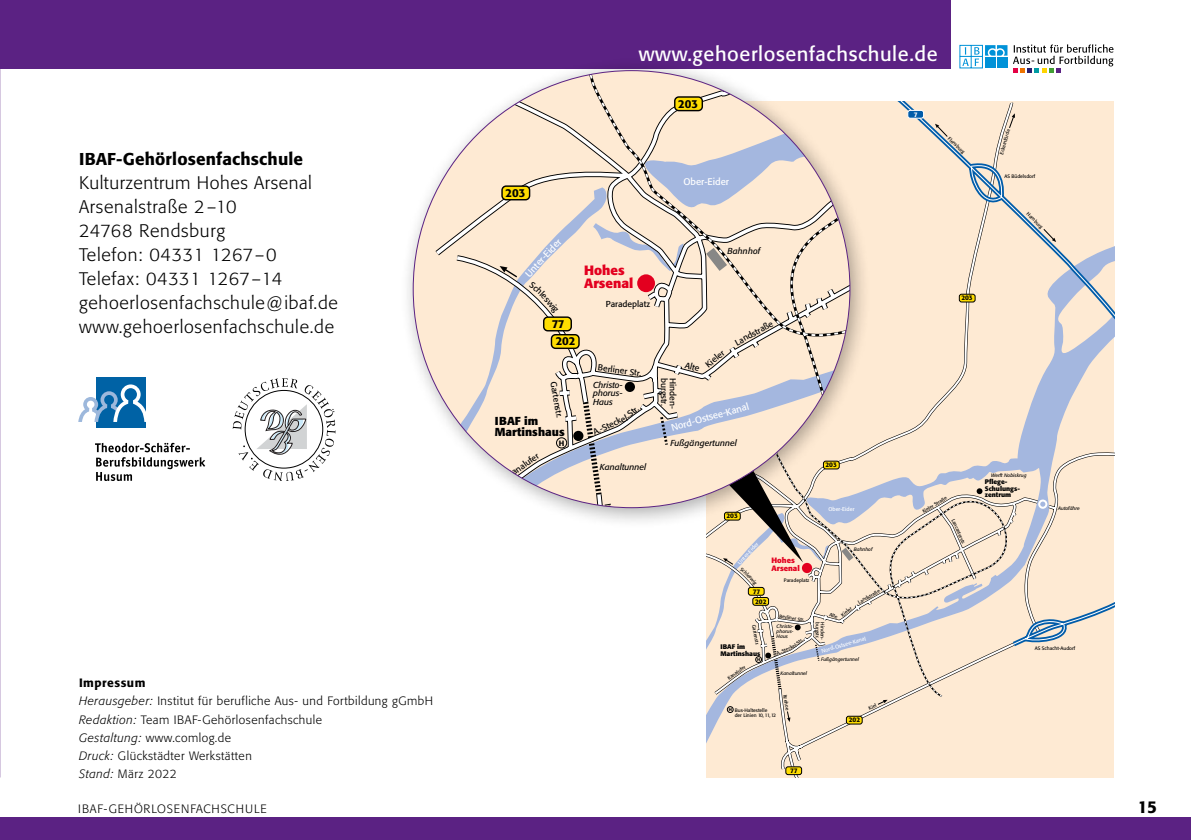
<style>
.page{position:relative;width:1191px;height:840px;background:#fff}
.page>*{position:absolute;margin:0;border:0;box-sizing:border-box;transform-origin:0 0}
.t1{font:20px "Formata";letter-spacing:.03em;color:#fff}
.t2{font:300 18px/24px "Formata";letter-spacing:.04em;color:#000}
.t3{font:500 17px "Formata";letter-spacing:.01em;color:#000}
.t4{font:700 13.4px/13.4px "Formata";color:#e3001f}
.t5{font:300 12px/18px "Formata";letter-spacing:.04em;color:#000}
.t6{font:300 12px "Formata";letter-spacing:.07em;color:#000}
.t7{font:700 11.4px/11.4px "Formata";color:#000}
.t8{font:500 11.4px/17.6px "Formata";letter-spacing:-.02em;color:#000}
.t9{font:9.6px "Formata";color:#fff}
.t10{font:8.6px "Formata";color:#000}
.t11{font:italic 8.6px/8.6px "Formata";color:#000;text-align:justify}
.t12{font:700 7.6px/7.6px "Formata";color:#e3001f}
.t13{font:500 7.6px "Formata";color:#000}
.t14{font:700 6.6px/6.6px "Formata";color:#000}
.t15{font:500 6.6px/10px "Formata";letter-spacing:-.02em;color:#000}
.t16{font:500 6.6px "Formata";color:#fff}
.t17{font:5.4px "Formata";color:#fff}
.t18{font:5px/5px "Formata";color:#000}
.t19{font:italic 5px/5px "Formata";color:#000;text-align:justify}
.t20{font:500 4.4px "Formata";color:#000}
.s1{font-weight:500}
.s2{font-style:italic}
</style>
<div class="page">
<div style="left:0;top:816px;width:1191px;height:23px;background:#5b2283"></div>
<div style="left:0;top:0;width:950px;height:68px;background:#5b2283"></div>
<svg style="left:959px;top:45px;width:48px;height:23px"></svg>
<svg style="left:1013px;top:44px;width:100px;height:28px"></svg>
<svg style="left:95px;top:442px;width:110px;height:38px"></svg>
<div style="left:96px;top:377px;width:50px;height:50px;background:#0062a5"></div>
<svg style="left:78px;top:384px;width:68px;height:37px"></svg>
<svg style="left:233px;top:378px;width:102px;height:102px"></svg>
<div style="left:706px;top:101px;width:408px;height:676px;background:#feead3"></div>
<svg style="left:896px;top:101px;width:218px;height:585px;background:#f0e2d2"></svg>
<svg style="left:727px;top:289px;width:304px;height:408px;background:#f1e1d0"></svg>
<svg style="left:976px;top:488px;width:6px;height:6px"></svg>
<svg style="left:786px;top:710px;width:4px;height:11px"></svg>
<svg style="left:727px;top:706px;width:6px;height:6px"></svg>
<div style="left:786px;top:766px;width:15px;height:8px;background:#fd0;border-radius:2px"></div>
<div style="left:785px;top:766px;width:17px;height:8px;border:1px solid #000;border-radius:2px"></div>
<div style="left:846px;top:715px;width:16px;height:8px;background:#fd0;border-radius:2px"></div>
<div style="left:846px;top:715px;width:16px;height:9px;border:1px solid #000;border-radius:2px"></div>
<div style="left:959px;top:294px;width:16px;height:8px;background:#fd0;border-radius:2px"></div>
<div style="left:959px;top:293px;width:16px;height:9px;border:1px solid #000;border-radius:2px"></div>
<svg style="left:1008px;top:113px;width:7px;height:16px"></svg>
<svg style="left:935px;top:124px;width:13px;height:13px"></svg>
<div style="left:907px;top:110px;width:16px;height:8px;background:#005ca9;border-radius:2px"></div>
<div style="left:907px;top:110px;width:17px;height:8px;border:1px solid #fff;border-radius:2px"></div>
<svg style="left:877px;top:699px;width:10px;height:6px"></svg>
<svg style="left:1042px;top:224px;width:72px;height:133px;background:#dad5d4"></svg>
<div style="left:399px;top:57px;width:472px;height:472px;background:#000;opacity:.33"></div>
<svg style="left:433px;top:71px;width:72px;height:436px"></svg>
<svg style="left:506px;top:71px;width:73px;height:436px;background:#f0e2d3"></svg>
<div style="left:573px;top:430px;width:10px;height:11px;background:#000;border-radius:50%"></div>
<svg style="left:499px;top:266px;width:19px;height:12px"></svg>
<div style="left:556px;top:437px;width:11px;height:11px;border:1px solid #000;border-radius:50%"></div>
<div style="left:544px;top:317px;width:27px;height:13px;background:#fd0;border-radius:4px"></div>
<div style="left:543px;top:316px;width:29px;height:15px;border:1px solid #000;border-radius:4px"></div>
<div style="left:551px;top:334px;width:28px;height:14px;background:#fd0;border-radius:4px"></div>
<div style="left:551px;top:334px;width:29px;height:15px;border:1px solid #000;border-radius:4px"></div>
<div style="left:502px;top:186px;width:27px;height:14px;background:#fd0;border-radius:4px"></div>
<div style="left:501px;top:185px;width:29px;height:15px;border:1px solid #000;border-radius:4px"></div>
<svg style="left:579px;top:71px;width:274px;height:621px"></svg>
<svg style="left:529px;top:281px;width:29px;height:33px"></svg>
<h1 class="t1" style="left:639px;top:42px;width:300px">www.gehoerlosenfachschule.de</h1>
<h3 class="t3" style="left:79px;top:148px;width:225px">IBAF-Gehörlosenfachschule</h3>
<h2 class="t2" style="left:79px;top:170px;width:260px">Kulturzentrum Hohes Arsenal<br>Arsenalstraße 2 –10<br>24768 Rendsburg<br>Telefon: 04331 1267– 0<br>Telefax: 04331 1267–14 gehoerlosenfachschule@ibaf.de www.gehoerlosenfachschule.de</h2>
<h3 class="t5" style="left:79px;top:674px;width:355px"><span class="s1">Impressum<br></span><span class="s2">Herausgeber:</span> Institut für berufliche Aus- und Fortbildung gGmbH <span class="s2">Redaktion:</span> Team IBAF-Gehörlosenfachschule<br><span class="s2">Gestaltung:</span> www.comlog.de<br><span class="s2">Druck:</span> Glückstädter Werkstätten<br><span class="s2">Stand:</span> März 2022</h3>
<h3 class="t8" style="left:678px;top:95px;width:21px">203</h3>
<h3 class="t8" style="left:505px;top:184px;width:21px">203</h3>
<h3 class="t9" style="left:523px;top:271px;width:50px;rotate:-47deg">Unter-Eider</h3>
<h3 class="t8" style="left:556px;top:315px;width:21px;text-indent:-4px">77<br>202</h3>
<h3 class="t4" style="left:584px;top:263px;width:51px">Hohes<br>Arsenal</h3>
<h3 class="t10" style="left:606px;top:299px;width:46px">Paradeplatz</h3>
<h3 class="t9" style="left:683px;top:175px;width:47px">Ober-Eider</h3>
<h3 class="t11" style="left:727px;top:247px;width:34px">Bahnhof</h3>
<h3 class="t10" style="left:733px;top:338px;width:44px;rotate:-29deg">Landstraße</h3>
<h3 class="t10" style="left:686px;top:359px;width:16px;rotate:15deg">Alte</h3>
<h3 class="t10" style="left:703px;top:361px;width:23px;rotate:-39deg">Kieler</h3>
<h3 class="t10" style="left:598px;top:362px;width:46px;rotate:8deg">Berliner Str.</h3>
<h3 class="t10" style="left:558px;top:380px;width:38px;rotate:80deg">Gartenstr.</h3>
<h3 class="t10" style="left:669px;top:377px;width:30px;rotate:90deg">burgstr.</h3>
<h3 class="t10" style="left:678px;top:377px;width:32px;rotate:90deg">Hinden-</h3>
<h3 class="t11" style="left:593px;top:380px;width:31px">Christo&shy;phorus-Haus</h3>
<h3 class="t9" style="left:670px;top:422px;width:82px;rotate:-16deg">Nord-Ostsee-Kanal</h3>
<h3 class="t10" style="left:625px;top:411px;width:13px;rotate:-40deg">Str.</h3>
<h3 class="t10" style="left:591px;top:427px;width:43px;rotate:-25deg">A.-Steckel-</h3>
<h3 class="t7" style="left:495px;top:415px;width:71px">IBAF im<br>Martinshaus</h3>
<h3 class="t10" style="left:505px;top:471px;width:38px;rotate:-35deg">Kanalufer</h3>
<h3 class="t13" style="left:559px;top:438px;width:7px">H</h3>
<h3 class="t11" style="left:600px;top:463px;width:48px">Kanaltunnel</h3>
<h3 class="t11" style="left:670px;top:438px;width:68px">Fußgängertunnel</h3>
<h3 class="t15" style="left:726px;top:511px;width:13px">203</h3>
<p class="t17" style="left:736px;top:561px;width:29px;rotate:-47deg">Unter-Eider</p>
<h3 class="t12" style="left:771px;top:556px;width:30px">Hohes<br>Arsenal</h3>
<p class="t18" style="left:784px;top:577px;width:27px">Paradeplatz</p>
<h3 class="t15" style="left:755px;top:586px;width:13px;text-indent:-2px">77<br>202</h3>
<h3 class="t15" style="left:825px;top:459px;width:13px">203</h3>
<p class="t17" style="left:828px;top:506px;width:28px">Ober-Eider</p>
<p class="t19" style="left:853px;top:547px;width:20px">Bahnhof</p>
<p class="t18" style="left:857px;top:599px;width:26px;rotate:-29deg">Landstraße</p>
<p class="t18" style="left:830px;top:612px;width:10px;rotate:15deg">Alte</p>
<p class="t18" style="left:840px;top:613px;width:14px;rotate:-39deg">Kieler</p>
<p class="t18" style="left:779px;top:613px;width:27px;rotate:8deg">Berliner Str.</p>
<p class="t18" style="left:756px;top:623px;width:23px;rotate:80deg">Gartenstr.</p>
<p class="t18" style="left:820px;top:621px;width:18px;rotate:90deg">burgstr.</p>
<p class="t18" style="left:825px;top:621px;width:19px;rotate:90deg">Hinden-</p>
<p class="t19" style="left:776px;top:623px;width:18px">Christo&shy;phorus-Haus</p>
<p class="t17" style="left:820px;top:647px;width:48px;rotate:-16deg">Nord-Ostsee-Kanal</p>
<p class="t18" style="left:795px;top:641px;width:8px;rotate:-40deg">Str.</p>
<p class="t18" style="left:776px;top:651px;width:25px;rotate:-25deg">A.-Steckel-</p>
<h3 class="t14" style="left:720px;top:643px;width:42px">IBAF im<br>Martinshaus</h3>
<p class="t19" style="left:821px;top:656px;width:40px">Fußgängertunnel</p>
<p class="t20" style="left:757px;top:656px;width:5px">H</p>
<p class="t18" style="left:726px;top:676px;width:22px;rotate:-35deg">Kanalufer</p>
<p class="t19" style="left:780px;top:670px;width:28px">Kanaltunnel</p>
<p class="t18" style="left:787px;top:693px;width:18px;rotate:81deg">Itzehoe</p>
<p class="t18" style="left:734px;top:707px;width:43px">Bus-Haltestelle<br>der Linien 10, 11, 12</p>
<p class="t20" style="left:728px;top:706px;width:5px">H</p>
<h3 class="t15" style="left:790px;top:765px;width:9px">77</h3>
<h3 class="t15" style="left:849px;top:714px;width:13px">202</h3>
<p class="t18" style="left:868px;top:705px;width:10px;rotate:-24deg">Kiel</p>
<h3 class="t16" style="left:914px;top:110px;width:5px">7</h3>
<p class="t18" style="left:950px;top:136px;width:23px;rotate:43deg">Flensburg</p>
<h3 class="t15" style="left:961px;top:293px;width:13px">203</h3>
<p class="t18" style="left:999px;top:154px;width:28px;rotate:-74deg">Eckernförde</p>
<p class="t18" style="left:1004px;top:173px;width:32px">AS Büdelsdorf</p>
<p class="t18" style="left:1029px;top:211px;width:22px;rotate:44deg">Hamburg</p>
<p class="t18" style="left:921px;top:509px;width:29px;rotate:-31deg">Kieler Straße</p>
<p class="t18" style="left:955px;top:517px;width:28px;rotate:66deg">Lancasterstr.</p>
<p class="t19" style="left:991px;top:473px;width:37px">Werft Nobiskrug</p>
<h3 class="t14" style="left:985px;top:478px;width:37px">Pflege-<br>Schulungs&shy;zentrum</h3>
<p class="t19" style="left:1058px;top:505px;width:23px">Autofähre</p>
<p class="t18" style="left:1034px;top:645px;width:42px">AS Schacht-Audorf</p>
<h3 class="t6" style="left:78px;top:801px;width:190px">IBAF-GEHÖRLOSENFACHSCHULE</h3>
<h3 class="t3" style="left:1137px;top:796px;width:21px">15</h3>
</div>
